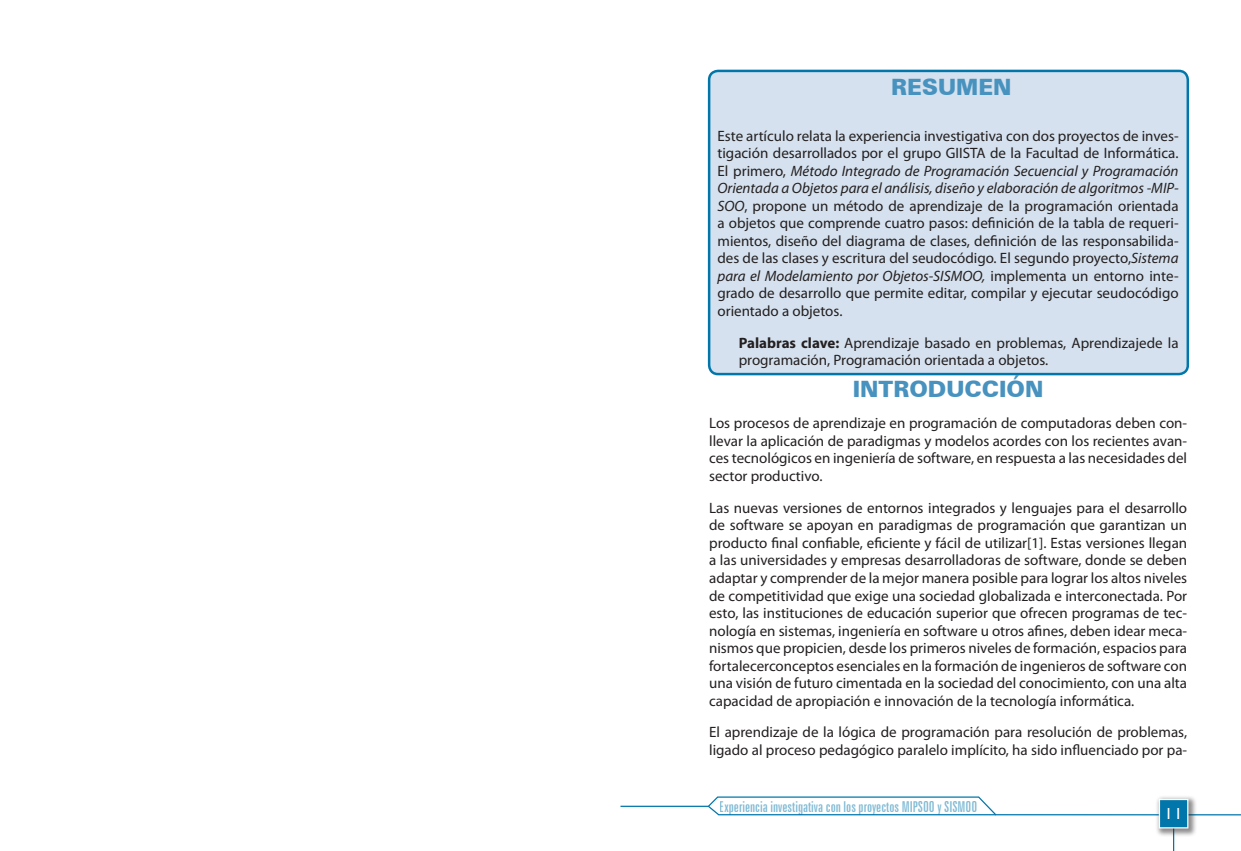
<style>
.page{position:relative;width:1241px;height:851px;background:#fff}
.page>*{position:absolute;margin:0;border:0;box-sizing:border-box;transform-origin:0 0}
.t1{font:900 22.5px "Zurich BT";color:#4792be}
.t2{font:15px/17.5px "Myriad Pro";color:#231f20;text-align:justify}
.t3{font:extra-condensed 15px "Zurich BT";color:#0076ab}
.t4{font:15px "Bazouk S Si";color:#fff}
.s1{font-style:italic}
.s2{font-weight:700}
</style>
<div class="page">
<hr style="left:1172px;top:805px;width:1px;height:45px;background:#0076ab">
<div style="left:1154px;top:794px;width:43px;height:43px;background:#231f20;opacity:.52"></div>
<div style="left:1159px;top:799px;width:28px;height:28px;background:#0076ab"></div>
<div style="left:1158px;top:798px;width:30px;height:30px;border:1px solid #fff"></div>
<svg style="left:620px;top:795px;width:620px;height:21px"></svg>
<div style="left:709px;top:71px;width:478px;height:303px;background:#d5e1ee;border-radius:9px"></div>
<div style="left:707px;top:70px;width:481px;height:305px;border:2px solid #0076ab;border-radius:9px"></div>
<h1 class="t1" style="left:891px;top:73px;width:122px">RESUMEN</h1>
<p class="t2" style="left:717px;top:127px;width:462px">Este artículo relata la experiencia investigativa con dos proyectos de inves&shy;tigación desarrollados por el grupo GIISTA de la Facultad de Informática.<br>El primero, <span class="s1">Método Integrado de Programación Secuencial y Programación Orientada a Objetos para el análisis, diseño y elaboración de algoritmos -MIP-SOO</span>, propone un método de aprendizaje de la programación orientada a objetos que comprende cuatro pasos: definición de la tabla de requeri&shy;mientos, diseño del diagrama de clases, definición de las responsabilida&shy;des de las clases y escritura del seudocódigo. El segundo proyecto,<span class="s1">Sistema para el Modelamiento por Objetos-SISMOO,</span> implementa un entorno inte&shy;grado de desarrollo que permite editar, compilar y ejecutar seudocódigo orientado a objetos.</p>
<p class="t2" style="left:738px;top:333px;width:441px"><span class="s2">Palabras clave:</span> Aprendizaje basado en problemas, Aprendizajede la programación, Programación orientada a objetos.</p>
<h1 class="t1" style="left:852px;top:375px;width:192px">INTRODUCCIÓN</h1>
<p class="t2" style="left:709px;top:414px;width:479px">Los procesos de aprendizaje en programación de computadoras deben con&shy;llevar la aplicación de paradigmas y modelos acordes con los recientes avan&shy;ces tecnológicos en ingeniería de software, en respuesta a las necesidades del sector productivo.</p>
<p class="t2" style="left:709px;top:499px;width:479px">Las nuevas versiones de entornos integrados y lenguajes para el desarrollo de software se apoyan en paradigmas de programación que garantizan un producto final confiable, eficiente y fácil de utilizar[1]. Estas versiones llegan a las universidades y empresas desarrolladoras de software, donde se deben adaptar y comprender de la mejor manera posible para lograr los altos niveles de competitividad que exige una sociedad globalizada e interconectada. Por esto, las instituciones de educación superior que ofrecen programas de tec&shy;nología en sistemas, ingeniería en software u otros afines, deben idear meca&shy;nismos que propicien, desde los primeros niveles de formación, espacios para fortalecerconceptos esenciales en la formación de ingenieros de software con una visión de futuro cimentada en la sociedad del conocimiento, con una alta capacidad de apropiación e innovación de la tecnología informática.</p>
<p class="t2" style="left:709px;top:723px;width:479px">El aprendizaje de la lógica de programación para resolución de problemas, ligado al proceso pedagógico paralelo implícito, ha sido influenciado por pa-</p>
<p class="t3" style="left:719px;top:798px;width:259px">Experiencia investigativa con los proyectos MIPSOO y SISMOO</p>
<p class="t4" style="left:1163px;top:806px;width:21px">11</p>
</div>
